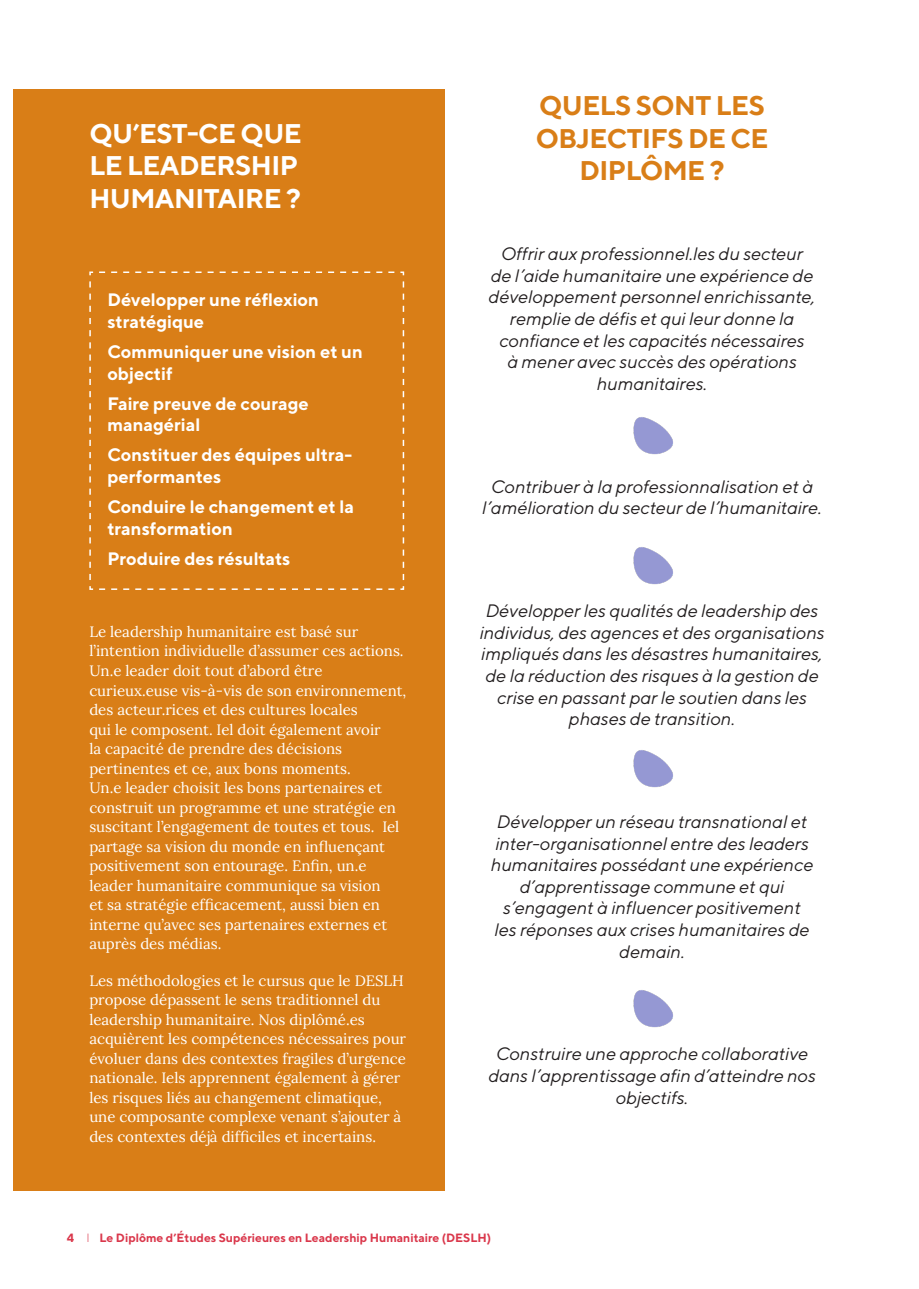
<style>
.page{position:relative;width:919px;height:1289px;background:#fff}
.page>*{position:absolute;margin:0;border:0;box-sizing:border-box;transform-origin:0 0}
.Case_Study_head{font:700 27px/32.4px "TT Norms";letter-spacing:-.02em;color:#fff}
.Case_Study_head-2{font:700 27px/32.4px "TT Norms";letter-spacing:-.02em;color:#d97e17;text-align:center}
.Case_Study_body_copy{font:italic 18px/21.6px "TT Norms";color:#231f20;text-align:center}
.Case_Study_body_copy-2{font:700 18px/21.6px "TT Norms";color:#fff}
.Case_Study_body_copy-3{font:15px/19.5px "Lora";color:#fff}
.t1{font:700 12px "TT Norms";color:#da374b}
.s1{font-weight:300}
</style>
<div class="page">
<div style="left:13px;top:89px;width:431px;height:1102px;background:#d97e17"></div>
<svg style="left:89px;top:271px;width:316px;height:319px"></svg>
<img style="left:633px;top:417px;width:40px;height:38px">
<img style="left:633px;top:547px;width:40px;height:38px">
<img style="left:633px;top:750px;width:40px;height:38px">
<img style="left:633px;top:990px;width:40px;height:38px">
<p class="Case_Study_head" style="left:89px;top:117px;width:214px">QU’EST-CE QUE<br>LE LEADERSHIP<br>HUMANITAIRE ?</p>
<p class="Case_Study_body_copy-2" style="left:107px;top:288px;width:213px">Développer une réflexion stratégique</p>
<p class="Case_Study_body_copy-2" style="left:107px;top:340px;width:257px">Communiquer une vision et un objectif</p>
<p class="Case_Study_body_copy-2" style="left:107px;top:392px;width:203px">Faire preuve de courage managérial</p>
<p class="Case_Study_body_copy-2" style="left:107px;top:444px;width:246px">Constituer des équipes ultra&shy;performantes</p>
<p class="Case_Study_body_copy-2" style="left:107px;top:495px;width:248px">Conduire le changement et la transformation</p>
<p class="Case_Study_body_copy-2" style="left:107px;top:547px;width:184px">Produire des résultats</p>
<p class="Case_Study_body_copy-3" style="left:89px;top:621px;width:318px">Le leadership humanitaire est basé sur l’intention individuelle d’assumer ces actions.<br>Un.e leader doit tout d’abord être curieux.euse vis-à-vis de son environnement, des acteur.rices et des cultures locales<br>qui le composent. Iel doit également avoir<br>la capacité de prendre des décisions pertinentes et ce, aux bons moments.<br>Un.e leader choisit les bons partenaires et construit un programme et une stratégie en suscitant l’engagement de toutes et tous. Iel partage sa vision du monde en influençant positivement son entourage. Enfin, un.e leader humanitaire communique sa vision<br>et sa stratégie efficacement, aussi bien en interne qu’avec ses partenaires externes et auprès des médias.</p>
<p class="Case_Study_body_copy-3" style="left:89px;top:969px;width:318px">Les méthodologies et le cursus que le DESLH propose dépassent le sens traditionnel du leadership humanitaire. Nos diplômé.es acquièrent les compétences nécessaires pour évoluer dans des contextes fragiles d’urgence nationale. Iels apprennent également à gérer les risques liés au changement climatique, une composante complexe venant s’ajouter à des contextes déjà difficiles et incertains.</p>
<p class="Case_Study_head-2" style="left:535px;top:89px;width:234px">QUELS SONT LES<br>OBJECTIFS DE CE<br>DIPLÔME ?</p>
<p class="Case_Study_body_copy" style="left:488px;top:243px;width:328px">Offrir aux professionnel.les du secteur de l’aide humanitaire une expérience de développement personnel enrichissante, remplie de défis et qui leur donne la confiance et les capacités nécessaires<br>à mener avec succès des opérations humanitaires.</p>
<p class="Case_Study_body_copy" style="left:482px;top:475px;width:341px">Contribuer à la professionnalisation et à l’amélioration du secteur de l’humanitaire.</p>
<p class="Case_Study_body_copy" style="left:479px;top:599px;width:346px">Développer les qualités de leadership des individus, des agences et des organisations impliqués dans les désastres humanitaires, de la réduction des risques à la gestion de crise en passant par le soutien dans les phases de transition.</p>
<p class="Case_Study_body_copy" style="left:491px;top:810px;width:324px">Développer un réseau transnational et inter-organisationnel entre des leaders humanitaires possédant une expérience d’apprentissage commune et qui s’engagent à influencer positivement les réponses aux crises humanitaires de demain.</p>
<p class="Case_Study_body_copy" style="left:488px;top:1042px;width:329px">Construire une approche collaborative dans l’apprentissage afin d’atteindre nos objectifs.</p>
<p class="t1" style="left:67px;top:1230px;width:426px">4 <span class="s1">I</span> Le Diplôme d’Études Supérieures en Leadership Humanitaire (DESLH)</p>
</div>
